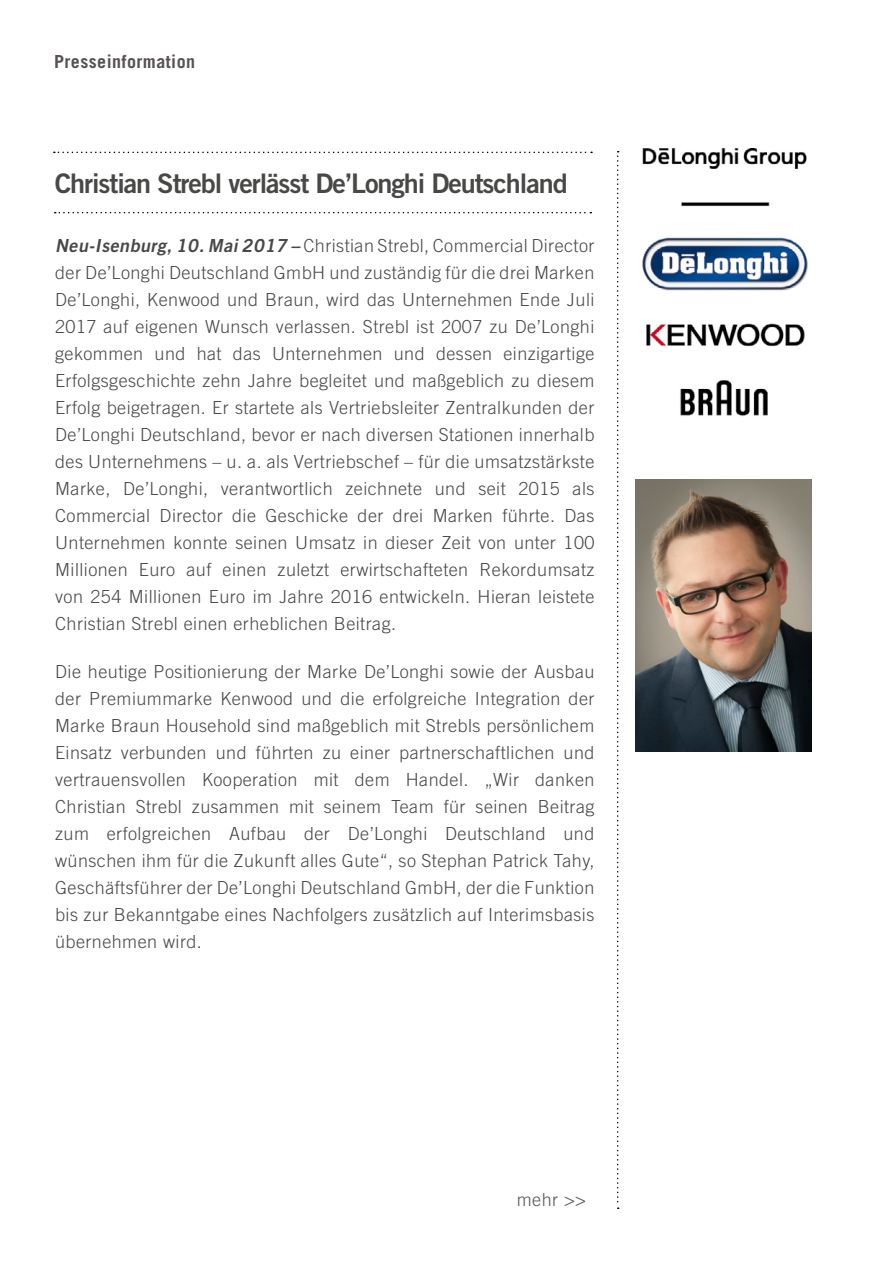
<style>
.page{position:relative;width:893px;height:1263px;background:#fff}
.page>*{position:absolute;margin:0;border:0;box-sizing:border-box;transform-origin:0 0}
.t1{font:27px "Trade Gothic LT Bold Two";letter-spacing:-.04em;color:#484847}
.t2{font:300 18px/27px "Trade Gothic LT";letter-spacing:.025em;color:#484847;text-align:justify}
.t3{font:700 18px "Trade Gothic LT";letter-spacing:.025em;color:#585353}
.t4{font:300 18px "Trade Gothic LT";color:#585353}
.s1{font-family:"Trade Gothic LT Bold Two";font-weight:400;font-style:italic}
</style>
<div class="page">
<svg style="left:54px;top:152px;width:538px;height:1px"></svg>
<svg style="left:55px;top:212px;width:536px;height:1px"></svg>
<svg style="left:617px;top:151px;width:2px;height:1058px"></svg>
<img style="left:635px;top:479px;width:176px;height:272px">
<img style="left:642px;top:149px;width:166px;height:267px">
<p class="t3" style="left:54px;top:50px;width:143px">Presseinformation</p>
<h1 class="t1" style="left:55px;top:166px;width:514px">Christian Strebl verlässt De’Longhi Deutschland</h1>
<p class="t2" style="left:55px;top:232px;width:541px"><span class="s1">Neu-Isenburg,10.Mai2017 –</span> Christian Strebl, Commercial Director der De’Longhi Deutschland GmbH und zuständig für die drei Marken De’Longhi, Kenwood und Braun, wird das Unternehmen Ende Juli 2017 auf eigenen Wunsch verlassen. Strebl ist 2007 zu De’Longhi gekommen und hat das Unternehmen und dessen einzigartige Erfolgsgeschichte zehn Jahre begleitet und maßgeblich zu diesem Erfolg beigetragen. Er startete als Vertriebsleiter Zentralkunden der De’Longhi Deutschland, bevor er nach diversen Stationen innerhalb des Unternehmens – u. a. als Vertriebschef – für die umsatzstärkste Marke, De’Longhi, verantwortlich zeichnete und seit 2015 als Commercial Director die Geschicke der drei Marken führte. Das Unternehmen konnte seinen Umsatz in dieser Zeit von unter 100<br>Millionen Euro auf einen zuletzt erwirtschafteten Rekordumsatz von 254 Millionen Euro im Jahre 2016 entwickeln. Hieran leistete Christian Strebl einen erheblichen Beitrag.</p>
<p class="t2" style="left:55px;top:658px;width:541px">Die heutige Positionierung der Marke De’Longhi sowie der Ausbau der Premiummarke Kenwood und die erfolgreiche Integration der Marke Braun Household sind maßgeblich mit Strebls persönlichem Einsatz verbunden und führten zu einer partnerschaftlichen und vertrauensvollen Kooperation mit dem Handel. „Wir danken Christian Strebl zusammen mit seinem Team für seinen Beitrag zum erfolgreichen Aufbau der De’Longhi Deutschland und wünschen ihm für die Zukunft alles Gute“, so Stephan Patrick Tahy, Geschäftsführer der De’Longhi Deutschland GmbH, der die Funktion bis zur Bekanntgabe eines Nachfolgers zusätzlich auf Interimsbasis übernehmen wird.</p>
<p class="t4" style="left:517px;top:1189px;width:71px">mehr &gt;&gt;</p>
</div>
